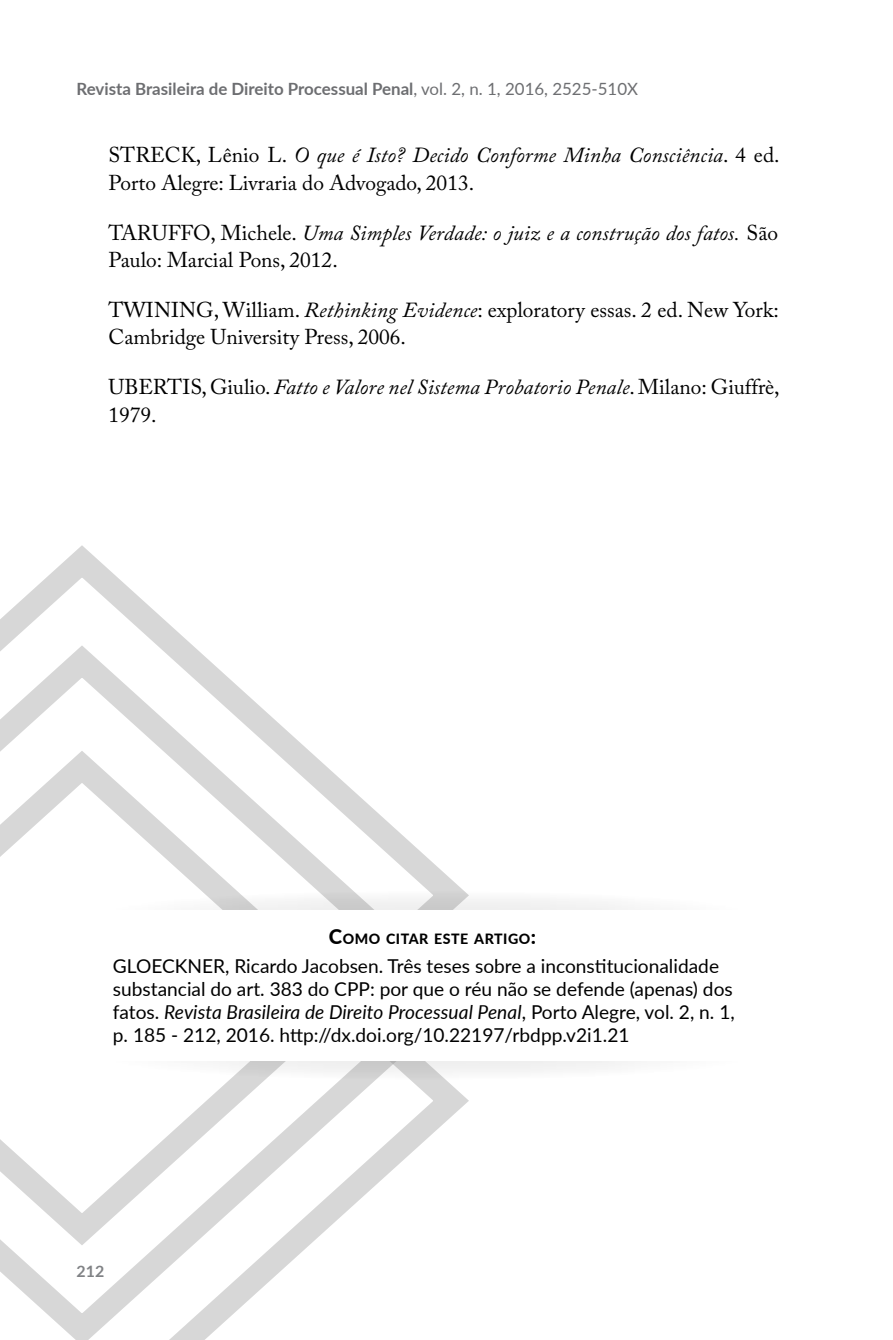
<style>
.page{position:relative;width:893px;height:1340px;background:#fff}
.page>*{position:absolute;margin:0;border:0;box-sizing:border-box;transform-origin:0 0}
.t1{font:21.38px/27.4px "Adobe Caslon Pro";color:#000}
.t2{font:italic 21.38px/27.4px "Adobe Caslon Pro";letter-spacing:.005em;color:#000}
.t3{font:19.12px/22.9px "Lato";color:#000}
.t4{font:700 16.88px "Lato";color:#6d6e71}
.t5{font:700 15.75px "Lato";color:#808285}
.t6{font:800 14.17px "Lato";letter-spacing:.035em;color:#000}
.s1{font-weight:400}
.s2{font-style:italic}
.s3{font-style:normal}
.s4{font-size:20.25px}
</style>
<div class="page">
<svg style="left:0;top:545px;width:174px;height:84px"></svg>
<svg style="left:0;top:629px;width:290px;height:105px"></svg>
<svg style="left:0;top:734px;width:469px;height:605px"></svg>
<svg style="left:99px;top:890px;width:657px;height:47px;fill:#f6f6f6"></svg>
<svg style="left:99px;top:1033px;width:656px;height:47px;fill:#f6f6f6"></svg>
<div style="left:96px;top:909px;width:664px;height:151px;background:#fff"></div>
<p class="t4" style="left:77px;top:77px;width:563px">Revista Brasileira de Direito Processual Penal<span class="s1">, vol. 2, n. 1, 2016, 2525-510X</span></p>
<p class="t1" style="left:108px;top:141px;width:673px">STRECK, Lênio L. <span class="s2">O que é Isto? Decido Conforme Minha Consciência</span>. 4 ed.<br>Porto Alegre: Livraria do Advogado, 2013.</p>
<p class="t2" style="left:108px;top:219px;width:671px"><span class="s3">TARUFFO, Michele.</span> Uma Simples Verdade: o juiz e a construção dos fatos. <span class="s3">São<br>Paulo: Marcial Pons, 2012.</span></p>
<p class="t1" style="left:108px;top:296px;width:672px">TWINING, William. <span class="s2">Rethinking Evidence</span>: exploratory essas. 2 ed. New York:<br>Cambridge University Press, 2006.</p>
<p class="t2" style="left:108px;top:373px;width:673px"><span class="s3">UBERTIS, Giulio.</span> Fatto e Valore nel Sistema Probatorio Penale<span class="s3">. Milano: Giuffrè,<br>1979.</span></p>
<p class="t6" style="left:329px;top:927px;width:209px"><span class="s4">C</span>OMO CITAR ESTE ARTIGO<span class="s4">:</span></p>
<p class="t3" style="left:113px;top:953px;width:623px">GLOECKNER, Ricardo Jacobsen. Três teses sobre a inconstitucionalidade substancial do art. 383 do CPP: por que o réu não se defende (apenas) dos fatos. <span class="s2">Revista Brasileira de Direito Processual Penal</span>, Porto Alegre, vol. 2, n. 1, p. 185 - 212, 2016. http://dx.doi.org/10.22197/rbdpp.v2i1.21</p>
<p class="t5" style="left:77px;top:1259px;width:29px">212</p>
</div>
